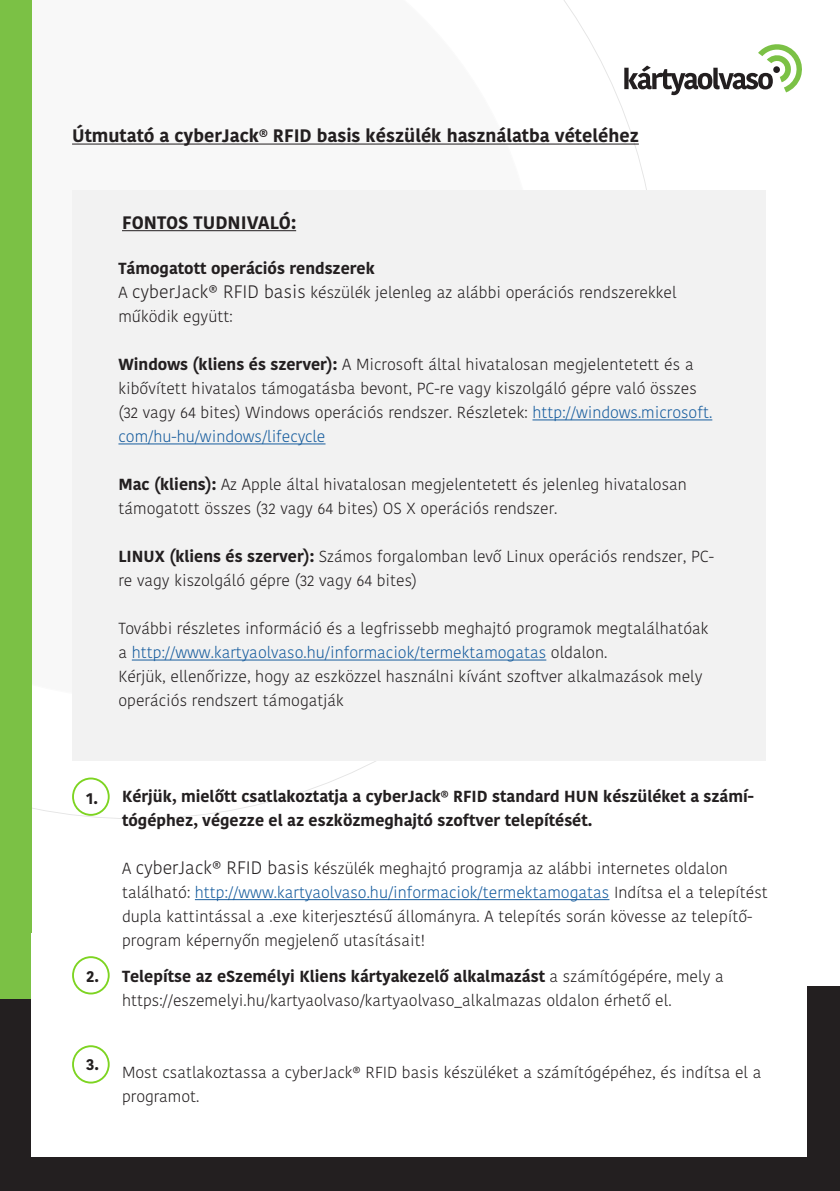
<style>
.page{position:relative;width:840px;height:1191px;background:#fff}
.page>*{position:absolute;margin:0;border:0;box-sizing:border-box;transform-origin:0 0}
.t1{font:700 18px "Kohinoor Bangla";color:#231f20}
.t2{font:300 16px/24px "Kohinoor Bangla";color:#231f20}
.t3{font:700 16px/24px "Kohinoor Bangla";color:#231f20}
.s1{font-size:18px}
.s2{font-weight:700}
.s3{color:#175d9e}
.s4{font-weight:300}
</style>
<div class="page">
<svg style="left:658px;top:44px;width:144px;height:51px"></svg>
<svg style="left:772px;top:66px;width:7px;height:7px"></svg>
<div style="left:0;top:986px;width:839px;height:205px;background:#231f20"></div>
<div style="left:0;top:0;width:32px;height:998px;background:#7bc145"></div>
<div style="left:32px;top:933px;width:774px;height:224px;background:#fff"></div>
<div style="left:72px;top:190px;width:693px;height:570px;background:#f2f2f2"></div>
<hr style="left:122px;top:230px;width:174px;height:1px;background:#231f20">
<hr style="left:72px;top:144px;width:566px;height:1px;background:#231f20">
<hr style="left:532px;top:419px;width:180px;height:1px;background:#175d9e">
<hr style="left:118px;top:443px;width:207px;height:1px;background:#175d9e">
<hr style="left:132px;top:659px;width:414px;height:1px;background:#175d9e">
<hr style="left:195px;top:899px;width:414px;height:1px;background:#175d9e">
<svg style="left:72px;top:777px;width:38px;height:39px"></svg>
<svg style="left:72px;top:956px;width:38px;height:38px"></svg>
<svg style="left:72px;top:1045px;width:38px;height:38px"></svg>
<p class="t1" style="left:72px;top:120px;width:568px">Útmutató a cyberJack® RFID basis készülék használatba vételéhez</p>
<p class="t1" style="left:122px;top:207px;width:175px">FONTOS TUDNIVALÓ:</p>
<p class="t3" style="left:118px;top:256px;width:258px">Támogatott operációs rendszerek</p>
<p class="t2" style="left:118px;top:280px;width:559px">A <span class="s1">cyberJack® RFID basis</span> készülék jelenleg az alábbi operációs rendszerekkel működik együtt:</p>
<p class="t2" style="left:118px;top:352px;width:595px"><span class="s2">Windows (kliens és szerver):</span> A Microsoft által hivatalosan megjelentetett és a kibővített hivatalos támogatásba bevont, PC-re vagy kiszolgáló gépre való összes (32 vagy 64 bites) Windows operációs rendszer. Részletek: <span class="s3">http://windows.microsoft. com/hu-hu/windows/lifecycle</span></p>
<p class="t2" style="left:118px;top:472px;width:569px"><span class="s2">Mac (kliens):</span> Az Apple által hivatalosan megjelentetett és jelenleg hivatalosan támogatott összes (32 vagy 64 bites) OS X operációs rendszer.</p>
<p class="t2" style="left:118px;top:544px;width:596px"><span class="s2">LINUX (kliens és szerver):</span> Számos forgalomban levő Linux operációs rendszer, PC&shy;re vagy kiszolgáló gépre (32 vagy 64 bites)</p>
<p class="t2" style="left:118px;top:616px;width:591px">További részletes információ és a legfrissebb meghajtó programok megtalálhatóak a <span class="s3">http://www.kartyaolvaso.hu/informaciok/termektamogatas</span> oldalon.</p>
<p class="t2" style="left:118px;top:664px;width:585px">Kérjük, ellenőrizze, hogy az eszközzel használni kívánt szoftver alkalmazások mely operációs rendszert támogatják</p>
<p class="t3" style="left:86px;top:785px;width:13px">1.</p>
<p class="t3" style="left:86px;top:963px;width:14px">2.</p>
<p class="t3" style="left:86px;top:1051px;width:14px">3.</p>
<p class="t3" style="left:122px;top:783px;width:633px">Kérjük, mielőtt csatlakoztatja a cyberJack® RFID standard HUN készüléket a számí&shy;tógéphez, végezze el az eszközmeghajtó szoftver telepítését.</p>
<p class="t2" style="left:122px;top:856px;width:647px">A <span class="s1">cyberJack® RFID basis</span> készülék meghajtó programja az alábbi internetes oldalon található: <span class="s3">http://www.kartyaolvaso.hu/informaciok/termektamogatas</span> Indítsa el a telepítést dupla kattintással a .exe kiterjesztésű állományra. A telepítés során kövesse az telepítő&shy;program képernyőn megjelenő utasításait!</p>
<p class="t3" style="left:122px;top:963px;width:603px">Telepítse az eSzemélyi Kliens kártyakezelő alkalmazást <span class="s4">a számítógépére, mely a</span></p>
<p class="t2" style="left:122px;top:988px;width:551px">https://eszemelyi.hu/kartyaolvaso/kartyaolvaso_alkalmazas oldalon érhető el.</p>
<p class="t2" style="left:122px;top:1060px;width:640px">Most csatlakoztassa a cyberJack® RFID basis készüléket a számítógépéhez, és indítsa el a programot.</p>
</div>
